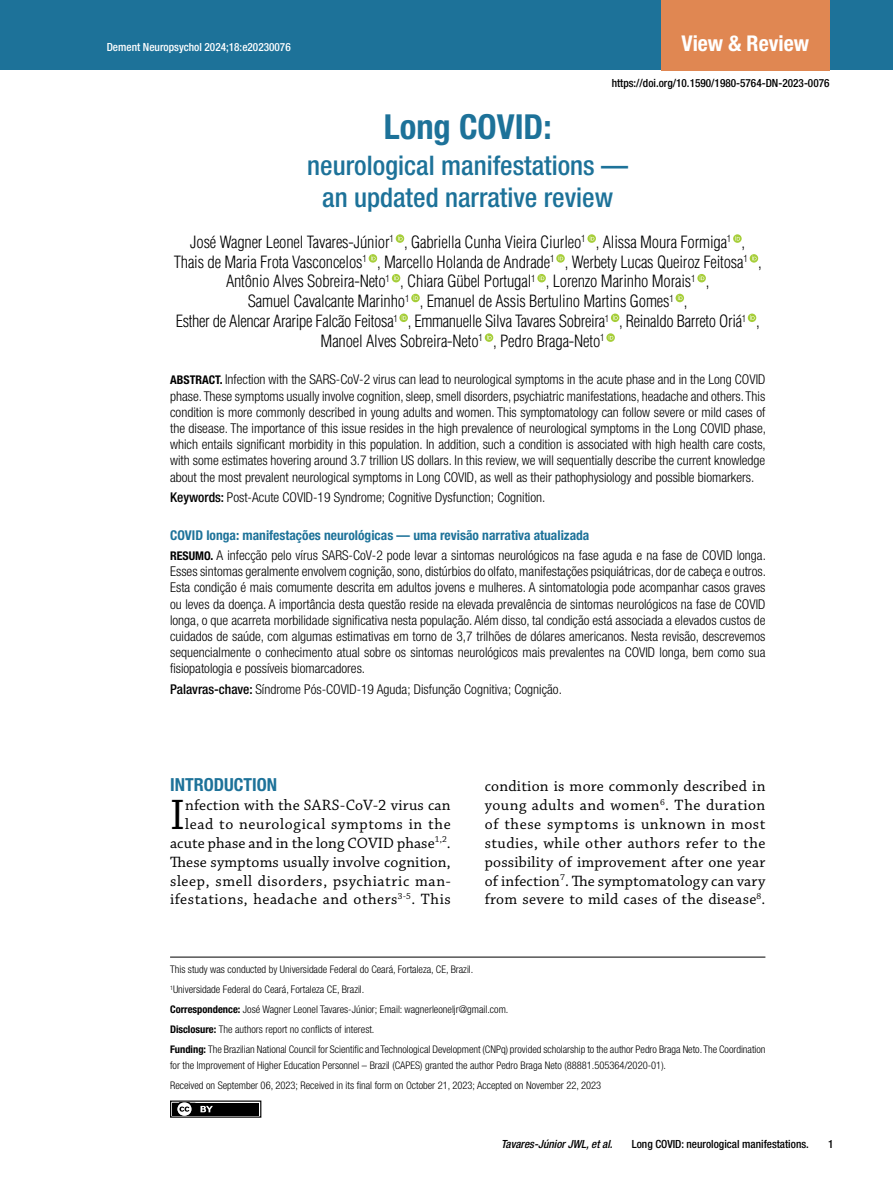
<style>
.page{position:relative;width:893px;height:1191px;background:#fff}
.page>*{position:absolute;margin:0;border:0;box-sizing:border-box;transform-origin:0 0}
.t1{font:44.85px "Chaparral Pro";color:#000}
.t2{font:700 condensed 34.5px "Helvetica Neue LT Std";color:#1d7299}
.t3{font:500 condensed 27px/31.5px "Helvetica Neue LT Std";color:#1d7299;text-align:center}
.t4{font:700 condensed 21.75px "Helvetica Neue LT Std";color:#fff}
.t5{font:700 condensed 18px "Helvetica Neue LT Std";color:#1d7299}
.t6{font:300 condensed 16.5px "Helvetica LT Std";letter-spacing:-.01em;color:#000}
.t7{font:15.75px/18.9px "Chaparral Pro";letter-spacing:.02em;color:#000;text-align:right}
.t8{font:300 condensed 13.5px/16.2px "Helvetica Neue LT Std";color:#000;text-align:justify}
.t9{font:500 condensed 11.25px "Helvetica Neue LT Std";color:#000}
.t10{font:500 condensed 11.25px "Helvetica Neue LT Std";color:#fff}
.t11{font:italic 500 condensed 11.25px "Helvetica Neue LT Std";color:#000}
.t12{font:300 condensed 10.5px/20px "Helvetica Neue LT Std";color:#000}
.s1{font-weight:700;font-size:12px}
.s2{font-weight:500}
.s3{font-weight:700;color:#1d7299}
.s4{font-weight:700}
</style>
<div class="page">
<div style="left:0;top:0;width:893px;height:70px;background:#1d7299"></div>
<div style="left:661px;top:0;width:168px;height:70px;background:#e08752"></div>
<div style="left:170px;top:1100px;width:91px;height:17px;border:1px solid #000"></div>
<div style="left:172px;top:1102px;width:87px;height:13px;background:#000"></div>
<svg style="left:172px;top:1102px;width:41px;height:13px"></svg>
<svg style="left:396px;top:234px;width:8px;height:9px"></svg>
<svg style="left:398px;top:236px;width:5px;height:4px"></svg>
<svg style="left:587px;top:234px;width:9px;height:9px"></svg>
<svg style="left:590px;top:236px;width:4px;height:4px"></svg>
<svg style="left:733px;top:234px;width:9px;height:9px"></svg>
<svg style="left:735px;top:236px;width:5px;height:4px"></svg>
<svg style="left:369px;top:254px;width:8px;height:9px"></svg>
<svg style="left:371px;top:256px;width:5px;height:4px"></svg>
<svg style="left:556px;top:254px;width:9px;height:9px"></svg>
<svg style="left:559px;top:256px;width:4px;height:4px"></svg>
<svg style="left:750px;top:254px;width:8px;height:9px"></svg>
<svg style="left:752px;top:256px;width:5px;height:4px"></svg>
<svg style="left:392px;top:274px;width:8px;height:8px"></svg>
<svg style="left:394px;top:275px;width:5px;height:5px"></svg>
<svg style="left:537px;top:274px;width:9px;height:8px"></svg>
<svg style="left:540px;top:275px;width:4px;height:5px"></svg>
<svg style="left:697px;top:274px;width:9px;height:8px"></svg>
<svg style="left:700px;top:275px;width:4px;height:5px"></svg>
<svg style="left:411px;top:294px;width:9px;height:8px"></svg>
<svg style="left:414px;top:295px;width:4px;height:5px"></svg>
<div style="left:676px;top:294px;width:8px;height:8px;background:#a6ce39;border-radius:50%"></div>
<svg style="left:678px;top:295px;width:4px;height:5px"></svg>
<svg style="left:399px;top:313px;width:9px;height:9px"></svg>
<svg style="left:402px;top:315px;width:4px;height:5px"></svg>
<svg style="left:611px;top:313px;width:8px;height:9px"></svg>
<svg style="left:613px;top:315px;width:5px;height:5px"></svg>
<div style="left:748px;top:313px;width:8px;height:9px;background:#a6ce39;border-radius:50%"></div>
<svg style="left:750px;top:315px;width:5px;height:5px"></svg>
<svg style="left:485px;top:333px;width:8px;height:9px"></svg>
<svg style="left:487px;top:335px;width:5px;height:4px"></svg>
<svg style="left:606px;top:333px;width:9px;height:9px"></svg>
<svg style="left:609px;top:335px;width:4px;height:4px"></svg>
<hr style="left:170px;top:956px;width:595px;height:1px;background:#000">
<p class="t10" style="left:107px;top:41px;width:186px">Dement Neuropsychol 2024;18:e20230076</p>
<h3 class="t4" style="left:681px;top:31px;width:129px">View &amp; Review</h3>
<p class="t9" style="left:612px;top:76px;width:219px">https://doi.org/10.1590/1980-5764-DN-2023-0076</p>
<h2 class="t2" style="left:384px;top:106px;width:169px">Long COVID:</h2>
<h3 class="t3" style="left:307px;top:150px;width:322px">neurological manifestations — an updated narrative review</h3>
<p class="t6" style="left:190px;top:231px;width:556px">José Wagner Leonel Tavares-Júnior<sup>1</sup> , Gabriella Cunha Vieira Ciurleo<sup>1</sup> , Alissa Moura Formiga<sup>1</sup> ,</p>
<p class="t6" style="left:174px;top:251px;width:589px">Thais de Maria Frota Vasconcelos<sup>1</sup> , Marcello Holanda de Andrade<sup>1</sup> , Werbety Lucas Queiroz Feitosa<sup>1</sup> ,</p>
<p class="t6" style="left:226px;top:271px;width:485px">Antônio Alves Sobreira-Neto<sup>1</sup> , Chiara Gübel Portugal<sup>1</sup> , Lorenzo Marinho Morais<sup>1</sup> ,</p>
<p class="t6" style="left:248px;top:291px;width:441px">Samuel Cavalcante Marinho<sup>1</sup> , Emanuel de Assis Bertulino Martins Gomes<sup>1</sup> ,</p>
<p class="t6" style="left:176px;top:311px;width:586px">Esther de Alencar Araripe Falcão Feitosa<sup>1</sup> , Emmanuelle Silva Tavares Sobreira<sup>1</sup> , Reinaldo Barreto Oriá<sup>1</sup> ,</p>
<p class="t6" style="left:321px;top:330px;width:285px">Manoel Alves Sobreira-Neto<sup>1</sup> , Pedro Braga-Neto<sup>1</sup></p>
<p class="t8" style="left:170px;top:371px;width:597px"><span class="s1">ABSTRACT.</span> Infection with the SARS-CoV-2 virus can lead to neurological symptoms in the acute phase and in the Long COVID phase. These symptoms usually involve cognition, sleep, smell disorders, psychiatric manifestations, headache and others. This condition is more commonly described in young adults and women. This symptomatology can follow severe or mild cases of the disease. The importance of this issue resides in the high prevalence of neurological symptoms in the Long COVID phase, which entails significant morbidity in this population. In addition, such a condition is associated with high health care costs, with some estimates hovering around 3.7 trillion US dollars. In this review, we will sequentially describe the current knowledge about the most prevalent neurological symptoms in Long COVID, as well as their pathophysiology and possible biomarkers.</p>
<p class="t8" style="left:170px;top:489px;width:377px"><span class="s2">Keywords:</span> Post-Acute COVID-19 Syndrome; Cognitive Dysfunction; Cognition.</p>
<p class="t8" style="left:170px;top:524px;width:597px;line-height:20.4px"><span class="s3">COVID longa: manifestações neurológicas — uma revisão narrativa atualizada<br></span><span class="s1">RESUMO.</span> A infecção pelo vírus SARS-CoV-2 pode levar a sintomas neurológicos na fase aguda e na fase de COVID longa.</p>
<p class="t8" style="left:170px;top:563px;width:597px">Esses sintomas geralmente envolvem cognição, sono, distúrbios do olfato, manifestações psiquiátricas, dor de cabeça e outros.<br>Esta condição é mais comumente descrita em adultos jovens e mulheres. A sintomatologia pode acompanhar casos graves ou leves da doença. A importância desta questão reside na elevada prevalência de sintomas neurológicos na fase de COVID longa, o que acarreta morbilidade significativa nesta população. Além disso, tal condição está associada a elevados custos de cuidados de saúde, com algumas estimativas em torno de 3,7 trilhões de dólares americanos. Nesta revisão, descrevemos sequencialmente o conhecimento atual sobre os sintomas neurológicos mais prevalentes na COVID longa, bem como sua fisiopatologia e possíveis biomarcadores.</p>
<p class="t8" style="left:170px;top:681px;width:393px"><span class="s2">Palavras-chave:</span> Síndrome Pós-COVID-19 Aguda; Disfunção Cognitiva; Cognição.</p>
<h3 class="t5" style="left:170px;top:773px;width:108px">INTRODUCTION</h3>
<h1 class="t1" style="left:170px;top:789px;width:16px">I</h1>
<p class="t7" style="left:170px;top:796px;width:282px">nfection with the SARS-CoV-2 virus can lead to neurological symptoms in the acute phase and in the long COVID phase<sup>1,2</sup>.<br>These symptoms usually involve cognition, sleep, smell disorders, psychiatric man&shy;ifestations, headache and others<sup>3-5</sup>. This</p>
<p class="t7" style="left:485px;top:777px;width:282px;text-align:justify">condition is more commonly described in young adults and women<sup>6</sup>. The duration of these symptoms is unknown in most studies, while other authors refer to the possibility of improvement after one year of infection<sup>7</sup>. The symptomatology can vary from severe to mild cases of the disease<sup>8</sup>.</p>
<p class="t12" style="left:170px;top:959px;width:597px">This study was conducted by Universidade Federal do Ceará, Fortaleza, CE, Brazil.<br><sup>1</sup>Universidade Federal do Ceará, Fortaleza CE, Brazil.<br><span class="s4">Correspondence:</span> José Wagner Leonel Tavares-Júnior; Email: wagnerleoneljr@gmail.com.<br><span class="s4">Disclosure:</span> The authors report no conflicts of interest.<br><span class="s4">Funding:</span> The Brazilian National Council for Scientific and Technological Development (CNPq) provided scholarship to the author Pedro Braga Neto. The Coordination</p>
<p class="t12" style="left:170px;top:1055px;width:498px">for the Improvement of Higher Education Personnel – Brazil (CAPES) granted the author Pedro Braga Neto (88881.505364/2020-01).<br>Received on September 06, 2023; Received in its final form on October 21, 2023; Accepted on November 22, 2023</p>
<p class="t11" style="left:501px;top:1137px;width:113px">Tavares-Júnior JWL, et al.</p>
<p class="t9" style="left:632px;top:1137px;width:179px">Long COVID: neurological manifestations.</p>
<p class="t9" style="left:828px;top:1137px;width:7px">1</p>
</div>
